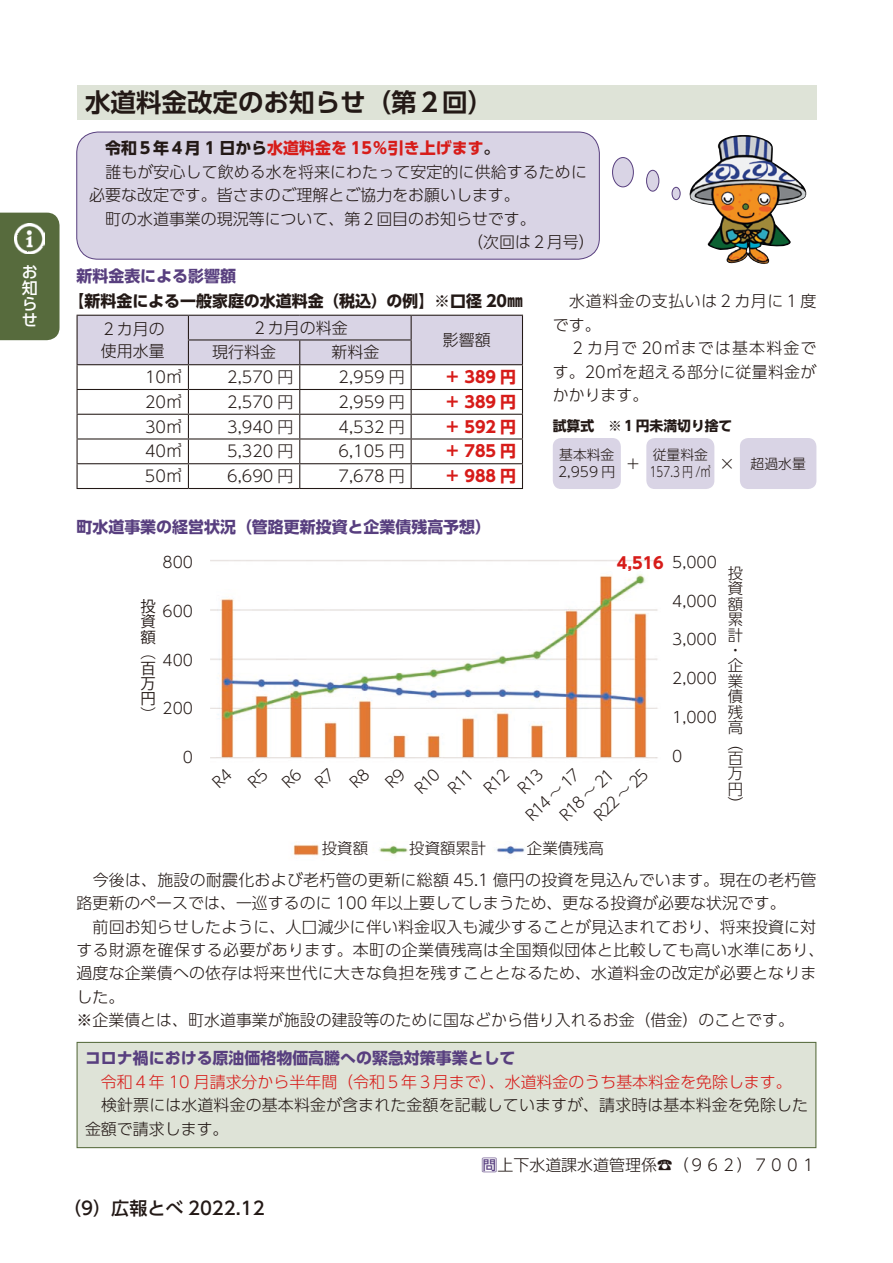
<style>
.page{position:relative;width:893px;height:1263px;background:#fff}
.page>*{position:absolute;margin:0;border:0;box-sizing:border-box;transform-origin:0 0}
.t1{font:700 25.5px "UD Shin Go Pro De";color:#231916}
.t2{font:500 18px "UD Shin Go Pro";color:#231916}
.t3{font:300 15.9px/23.4px "UD Shin Go Pro";letter-spacing:.01em;color:#231916}
.t4{font:700 15.9px "UD Shin Go Pro";color:#583f7f}
.t5{font:300 15.9px/23.4px "UD Shin Go Pro";letter-spacing:.035em;color:#231916}
.t6{font:700 15.9px "UD Shin Go Pro";color:#d71c19}
.t7{font:300 15.9px "UD Shin Go Pro";color:#d71c19}
.t8{font:700 15.9px "UD Shin Go Pro";color:#231916}
.t9{font:500 15.9px/15.9px "UD Shin Go Pro";color:#fff;text-align:justify}
.t10{font:300 15.45px/15.5px "UD Shin Go Pro";color:#231916}
.t11{font:15.45px/15.5px "Koz Go Pro";color:#231916;text-align:justify}
.t12{font:300 13.8px/17px "UD Shin Go Pro";color:#231916}
.t13{font:700 13.8px "UD Shin Go Pro";color:#231916}
.s1{color:#231916}
.s2{font-weight:500;color:#583f7f}
</style>
<div class="page">
<div style="left:0;top:213px;width:60px;height:127px;background:#576b3d"></div>
<img style="left:15px;top:223px;width:30px;height:30px">
<div style="left:77px;top:1042px;width:739px;height:106px;background:#dee3d7;border:1px solid #576b3d"></div>
<div style="left:77px;top:132px;width:522px;height:127px;background:#d9d4e5;border-radius:21px"></div>
<div style="left:77px;top:132px;width:523px;height:127px;border:1px solid #583f7f;border-radius:21px"></div>
<div style="left:77px;top:85px;width:739px;height:34px;background:#dee3d7"></div>
<svg style="left:77px;top:315px;width:446px;height:173px"></svg>
<hr style="left:77px;top:488px;width:111px;height:1px;background:#231916">
<hr style="left:188px;top:488px;width:112px;height:1px;background:#231916">
<hr style="left:300px;top:488px;width:111px;height:1px;background:#231916">
<hr style="left:411px;top:488px;width:112px;height:1px;background:#231916">
<div style="left:612px;top:158px;width:21px;height:29px;background:#d9d4e5;border-radius:50%"></div>
<div style="left:612px;top:157px;width:22px;height:30px;border:1px solid #583f7f;border-radius:50%"></div>
<div style="left:647px;top:170px;width:12px;height:21px;background:#d9d4e5;border-radius:50%"></div>
<div style="left:646px;top:170px;width:13px;height:21px;border:1px solid #583f7f;border-radius:50%"></div>
<div style="left:672px;top:187px;width:8px;height:13px;background:#d9d4e5;border-radius:50%"></div>
<div style="left:672px;top:187px;width:8px;height:13px;border:1px solid #583f7f;border-radius:50%"></div>
<img style="left:210px;top:560px;width:448px;height:296px">
<img style="left:689px;top:135px;width:118px;height:129px">
<div style="left:553px;top:438px;width:68px;height:51px;background:#d9d4e5;border-radius:9px"></div>
<div style="left:646px;top:438px;width:68px;height:51px;background:#d9d4e5;border-radius:9px"></div>
<div style="left:740px;top:438px;width:76px;height:51px;background:#d9d4e5;border-radius:9px"></div>
<svg style="left:212px;top:768px;width:21px;height:20px"></svg>
<svg style="left:247px;top:768px;width:21px;height:20px"></svg>
<svg style="left:281px;top:767px;width:22px;height:21px"></svg>
<svg style="left:314px;top:768px;width:21px;height:20px"></svg>
<svg style="left:349px;top:767px;width:21px;height:21px"></svg>
<svg style="left:385px;top:767px;width:21px;height:21px"></svg>
<svg style="left:414px;top:767px;width:27px;height:27px"></svg>
<svg style="left:447px;top:770px;width:25px;height:24px"></svg>
<p class="t9" style="left:22px;top:263px;width:17px">お知らせ</p>
<h1 class="t1" style="left:85px;top:81px;width:410px">水道料金改定のお知らせ（第２回）</h1>
<p class="t6" style="left:105px;top:135px;width:396px"><span class="s1">令和５年４月 1 日から</span>水道料金を 15％引き上げます<span class="s1">。</span></p>
<p class="t3" style="left:89px;top:159px;width:499px">　誰もが安心して飲める水を将来にわたって安定的に供給するために</p>
<p class="t3" style="left:89px;top:183px;width:432px">必要な改定です。皆さまのご理解とご協力をお願いします。</p>
<p class="t3" style="left:89px;top:206px;width:448px">　町の水道事業の現況等について、第２回目のお知らせです。</p>
<p class="t3" style="left:467px;top:230px;width:129px">（次回は２月号）</p>
<p class="t4" style="left:77px;top:263px;width:161px">新料金表による影響額</p>
<p class="t8" style="left:69px;top:288px;width:456px">【新料金による一般家庭の水道料金（税込）の例】※口径 20㎜</p>
<p class="t3" style="left:101px;top:318px;width:65px;line-height:21.3px">２カ月の使用水量</p>
<p class="t3" style="left:252px;top:315px;width:97px">２カ月の料金</p>
<p class="t5" style="left:553px;top:289px;width:265px">　水道料金の支払いは２カ月に１度です。<br>　２カ月で 20㎥までは基本料金です。20㎥を超える部分に従量料金がかかります。</p>
<p class="t3" style="left:443px;top:328px;width:49px">影響額</p>
<p class="t3" style="left:212px;top:340px;width:65px">現行料金</p>
<p class="t3" style="left:332px;top:340px;width:49px">新料金</p>
<p class="t3" style="left:145px;top:365px;width:38px">10㎥</p>
<p class="t3" style="left:227px;top:365px;width:68px">2,570 円</p>
<p class="t3" style="left:339px;top:365px;width:68px">2,959 円</p>
<p class="t6" style="left:445px;top:364px;width:73px">＋ 389 円</p>
<p class="t3" style="left:145px;top:390px;width:38px">20㎥</p>
<p class="t3" style="left:227px;top:390px;width:68px">2,570 円</p>
<p class="t3" style="left:339px;top:390px;width:68px">2,959 円</p>
<p class="t6" style="left:445px;top:389px;width:73px">＋ 389 円</p>
<p class="t3" style="left:145px;top:414px;width:38px">30㎥</p>
<p class="t3" style="left:227px;top:414px;width:68px">3,940 円</p>
<p class="t3" style="left:339px;top:414px;width:68px">4,532 円</p>
<p class="t6" style="left:445px;top:414px;width:73px">＋ 592 円</p>
<p class="t3" style="left:145px;top:439px;width:38px">40㎥</p>
<p class="t3" style="left:227px;top:439px;width:68px">5,320 円</p>
<p class="t3" style="left:339px;top:439px;width:68px">6,105 円</p>
<p class="t6" style="left:445px;top:438px;width:73px">＋ 785 円</p>
<p class="t3" style="left:145px;top:464px;width:38px">50㎥</p>
<p class="t3" style="left:227px;top:464px;width:68px">6,690 円</p>
<p class="t3" style="left:339px;top:464px;width:68px">7,678 円</p>
<p class="t6" style="left:445px;top:463px;width:73px">＋ 988 円</p>
<p class="t13" style="left:553px;top:414px;width:181px">試算式　※１円未満切り捨て</p>
<p class="t3" style="left:625px;top:451px;width:17px">＋</p>
<p class="t3" style="left:719px;top:451px;width:17px">×</p>
<p class="t12" style="left:558px;top:446px;width:59px">基本料金<br>2,959 円</p>
<p class="t12" style="left:650px;top:446px;width:63px">従量料金<br>157.3 円 /㎥</p>
<p class="t12" style="left:750px;top:455px;width:57px">超過水量</p>
<p class="t4" style="left:77px;top:514px;width:416px">町水道事業の経営状況（管路更新投資と企業債残高予想）</p>
<p class="t10" style="left:162px;top:554px;width:32px">800</p>
<p class="t10" style="left:162px;top:602px;width:32px">600</p>
<p class="t10" style="left:162px;top:651px;width:32px">400</p>
<p class="t10" style="left:162px;top:700px;width:32px">200</p>
<p class="t10" style="left:183px;top:749px;width:12px">0</p>
<p class="t11" style="left:141px;top:599px;width:17px">投資額（百万円）</p>
<p class="t6" style="left:617px;top:550px;width:48px">4,516</p>
<p class="t10" style="left:496px;top:765px;width:29px;line-height:23.1px;text-indent:-25px;rotate:-43deg">R12<br>R13</p>
<p class="t10" style="left:523px;top:811px;width:69px;rotate:-43deg">R14 ～ 17</p>
<p class="t10" style="left:591px;top:811px;width:69px;rotate:-43deg">R22 ～ 25</p>
<p class="t10" style="left:557px;top:811px;width:69px;rotate:-43deg">R18 ～ 21</p>
<p class="t10" style="left:322px;top:840px;width:48px">投資額</p>
<p class="t10" style="left:409px;top:840px;width:79px">投資額累計</p>
<p class="t10" style="left:527px;top:840px;width:79px">企業債残高</p>
<p class="t10" style="left:672px;top:554px;width:46px">5,000</p>
<p class="t10" style="left:672px;top:592px;width:46px">4,000</p>
<p class="t10" style="left:672px;top:631px;width:46px">3,000</p>
<p class="t10" style="left:672px;top:670px;width:46px">2,000</p>
<p class="t10" style="left:672px;top:709px;width:46px">1,000</p>
<p class="t10" style="left:672px;top:748px;width:12px">0</p>
<p class="t10" style="left:728px;top:565px;width:17px">投資額累計・企業債残高（百万円）</p>
<p class="t3" style="left:77px;top:867px;width:749px">　今後は、施設の耐震化および老朽管の更新に総額 45.1 億円の投資を見込んでいます。現在の老朽管路更新のペースでは、一巡するのに 100 年以上要してしまうため、更なる投資が必要な状況です。<br>　前回お知らせしたように、人口減少に伴い料金収入も減少することが見込まれており、将来投資に対する財源を確保する必要があります。本町の企業債残高は全国類似団体と比較しても高い水準にあり、過度な企業債への依存は将来世代に大きな負担を残すこととなるため、水道料金の改定が必要となりました。<br>※企業債とは、町水道事業が施設の建設等のために国などから借り入れるお金（借金）のことです。</p>
<p class="t4" style="left:85px;top:1045px;width:432px">コロナ禍における原油価格物価高騰への緊急対策事業として</p>
<p class="t7" style="left:101px;top:1069px;width:692px">令和４年 10 月請求分から半年間（令和５年３月まで）、水道料金のうち基本料金を免除します。</p>
<p class="t3" style="left:85px;top:1093px;width:725px">　検針票には水道料金の基本料金が含まれた金額を記載していますが、請求時は基本料金を免除した金額で請求します。</p>
<p class="t2" style="left:63px;top:1194px;width:203px">（9）広報とべ 2022.12</p>
<p class="t3" style="left:482px;top:1152px;width:336px"><span class="s2">問</span>上下水道課水道管理係☎（９６２）７００１</p>
</div>
